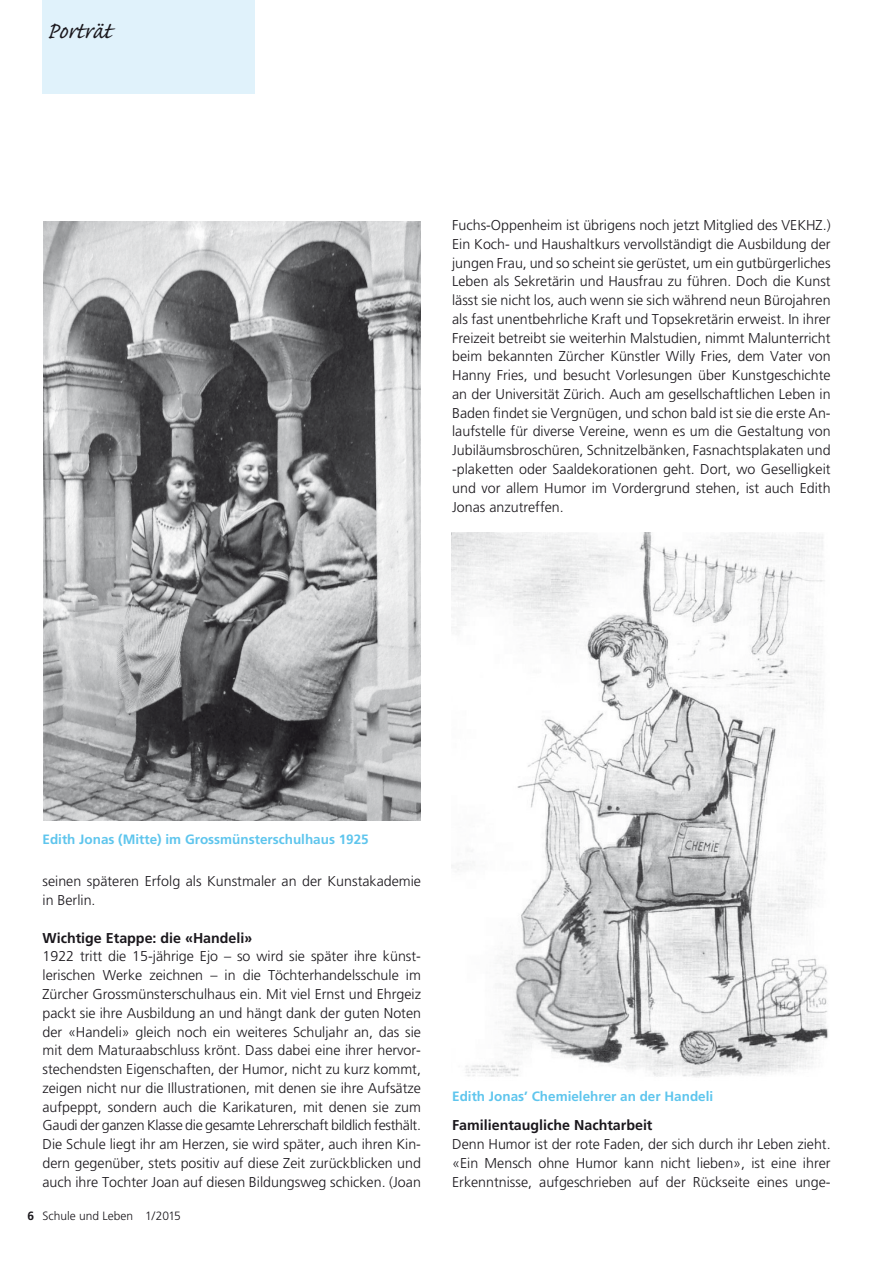
<style>
.page{position:relative;width:893px;height:1263px;background:#fff}
.page>*{position:absolute;margin:0;border:0;box-sizing:border-box;transform-origin:0 0}
.t1{font:30px "Caflisch Script";color:#1a171c}
.t2{font:300 14.25px/18.8px "Frutiger";color:#1a171c;text-align:justify}
.t3{font:700 14.25px "Frutiger";color:#1a171c}
.t4{font:700 13.5px "Frutiger";color:#5ec5ed}
.t5{font:300 12px "Frutiger";color:#1a171c}
.s1{font-weight:700}
</style>
<div class="page">
<div style="left:43px;top:0;width:212px;height:94px;background:#e0f2fb"></div>
<img style="left:43px;top:221px;width:378px;height:599px">
<img style="left:452px;top:533px;width:376px;height:544px">
<h1 class="t1" style="left:47px;top:20px;width:67px">Porträt</h1>
<p class="t2" style="left:452px;top:217px;width:380px">Fuchs-Oppenheim ist übrigens noch jetzt Mitglied des VEKHZ.)<br>Ein Koch- und Haushaltkurs vervollständigt die Ausbildung der jungen Frau, und so scheint sie gerüstet, um ein gutbürgerliches Leben als Sekretärin und Hausfrau zu führen. Doch die Kunst lässt sie nicht los, auch wenn sie sich während neun Bürojahren als fast unentbehrliche Kraft und Topsekretärin erweist. In ihrer Freizeit betreibt sie weiterhin Malstudien, nimmt Malunterricht beim bekannten Zürcher Künstler Willy Fries, dem Vater von Hanny Fries, und besucht Vorlesungen über Kunstgeschichte an der Universität Zürich. Auch am gesellschaftlichen Leben in Baden findet sie Vergnügen, und schon bald ist sie die erste An&shy;laufstelle für diverse Vereine, wenn es um die Gestaltung von Jubiläumsbroschüren, Schnitzelbänken, Fasnachtsplakaten und -plaketten oder Saaldekorationen geht. Dort, wo Geselligkeit und vor allem Humor im Vordergrund stehen, ist auch Edith Jonas anzutreffen.</p>
<p class="t4" style="left:43px;top:834px;width:328px">Edith Jonas (Mitte) im Grossmünsterschulhaus 1925</p>
<p class="t2" style="left:43px;top:873px;width:380px">seinen späteren Erfolg als Kunstmaler an der Kunstakademie in Berlin.</p>
<p class="t3" style="left:43px;top:932px;width:211px">Wichtige Etappe: die «Handeli»</p>
<p class="t2" style="left:43px;top:948px;width:380px">1922 tritt die 15-jährige Ejo – so wird sie später ihre künst&shy;lerischen Werke zeichnen – in die Töchterhandelsschule im Zürcher Grossmünsterschulhaus ein. Mit viel Ernst und Ehrgeiz packt sie ihre Ausbildung an und hängt dank der guten Noten der «Handeli» gleich noch ein weiteres Schuljahr an, das sie mit dem Maturaabschluss krönt. Dass dabei eine ihrer hervor&shy;stechendsten Eigenschaften, der Humor, nicht zu kurz kommt, zeigen nicht nur die Illustrationen, mit denen sie ihre Aufsätze aufpeppt, sondern auch die Karikaturen, mit denen sie zum Gaudi der ganzen Klasse die gesamte Lehrerschaft bildlich festhält.<br>Die Schule liegt ihr am Herzen, sie wird später, auch ihren Kin&shy;dern gegenüber, stets positiv auf diese Zeit zurückblicken und auch ihre Tochter Joan auf diesen Bildungsweg schicken. (Joan</p>
<p class="t5" style="left:27px;top:1211px;width:155px"><span class="s1">6</span> Schule und Leben 1/2015</p>
<p class="t4" style="left:452px;top:1091px;width:263px">Edith Jonas’ Chemielehrer an der Handeli</p>
<p class="t3" style="left:452px;top:1120px;width:202px">Familientaugliche Nachtarbeit</p>
<p class="t2" style="left:452px;top:1136px;width:380px">Denn Humor ist der rote Faden, der sich durch ihr Leben zieht. «Ein Mensch ohne Humor kann nicht lieben», ist eine ihrer Erkenntnisse, aufgeschrieben auf der Rückseite eines unge-</p>
</div>
